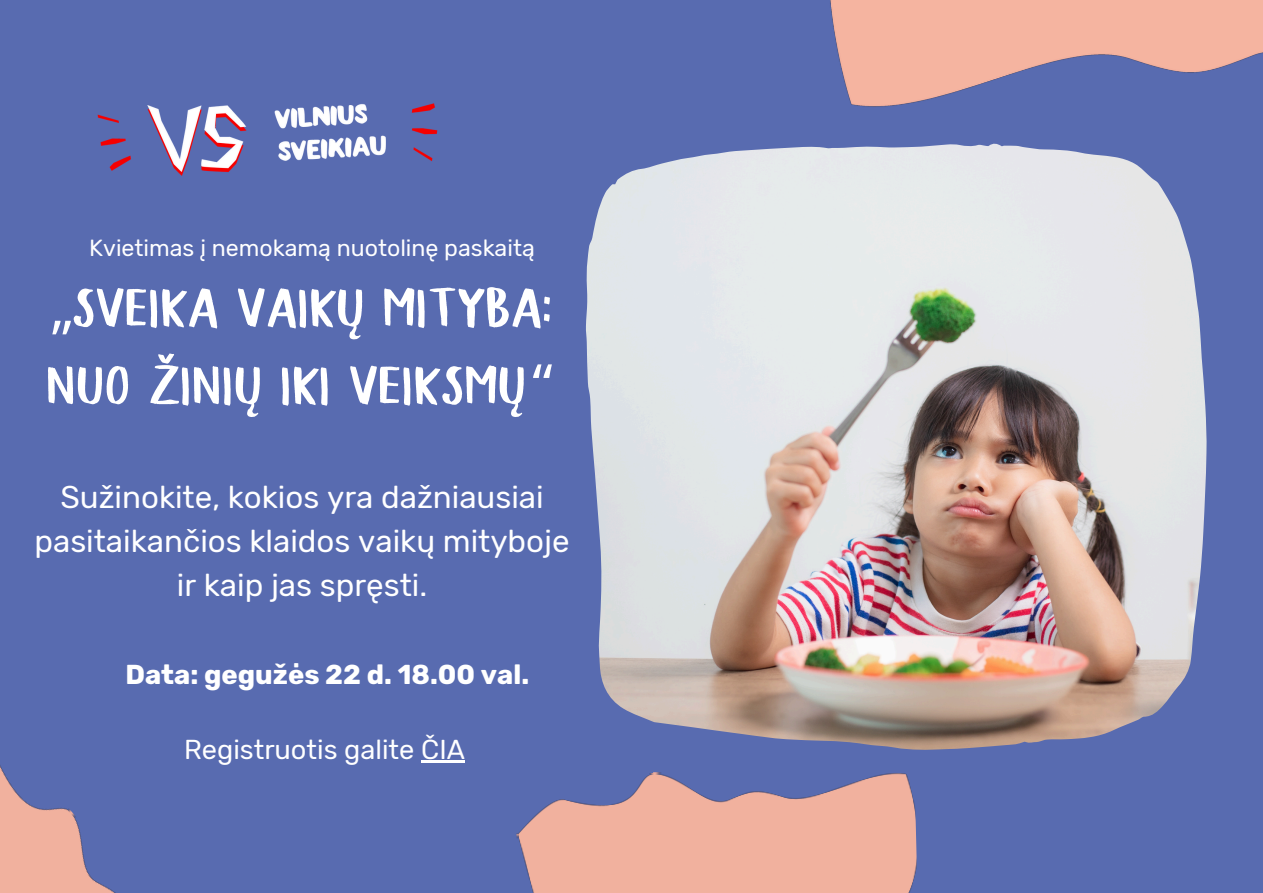
<style>
.page{position:relative;width:1263px;height:893px;background:#586bb0}
.page>*{position:absolute;margin:0;border:0;box-sizing:border-box;transform-origin:0 0}
.t1{font:55.5px/77.6px "Blodders";color:#fff}
.t2{font:31.35px/43.9px "Rubik";color:#fff;text-align:center}
.t3{font:700 27.3px "Rubik";color:#fff}
.t4{font:27.3px "Rubik";color:#fff}
.t5{font:23.25px "Rubik";color:#fff}
.s1{font-family:"Noto Sans"}
.s2{font-family:"Noto Sans Gurmukhi"}
</style>
<div class="page">
<img style="left:586px;top:144px;width:620px;height:605px">
<img style="left:97px;top:103px;width:341px;height:73px">
<img style="left:830px;top:0;width:433px;height:107px">
<img style="left:516px;top:772px;width:401px;height:121px">
<img style="left:0;top:765px;width:116px;height:128px">
<hr style="left:421px;top:760px;width:44px;height:3px;background:#fff">
<h4 class="t5" style="left:89px;top:234px;width:447px">Kvietimas į nemokamą nuotolinę paskaitą</h4>
<h2 class="t1" style="left:48px;top:274px;width:509px"><span class="s1">„</span>SVEIKA VAIKŲ MITYBA:<br>NUO ŽINIŲ IKI VEIKSMŲ<span class="s2">“</span></h2>
<h3 class="t2" style="left:34px;top:475px;width:537px">Sužinokite, kokios yra dažniausiai pasitaikančios klaidos vaikų mityboje ir kaip jas spręsti.</h3>
<p class="t3" style="left:126px;top:658px;width:405px">Data: gegužės 22 d. 18.00 val.</p>
<p class="t4" style="left:184px;top:733px;width:282px">Registruotis galite ČIA</p>
</div>
